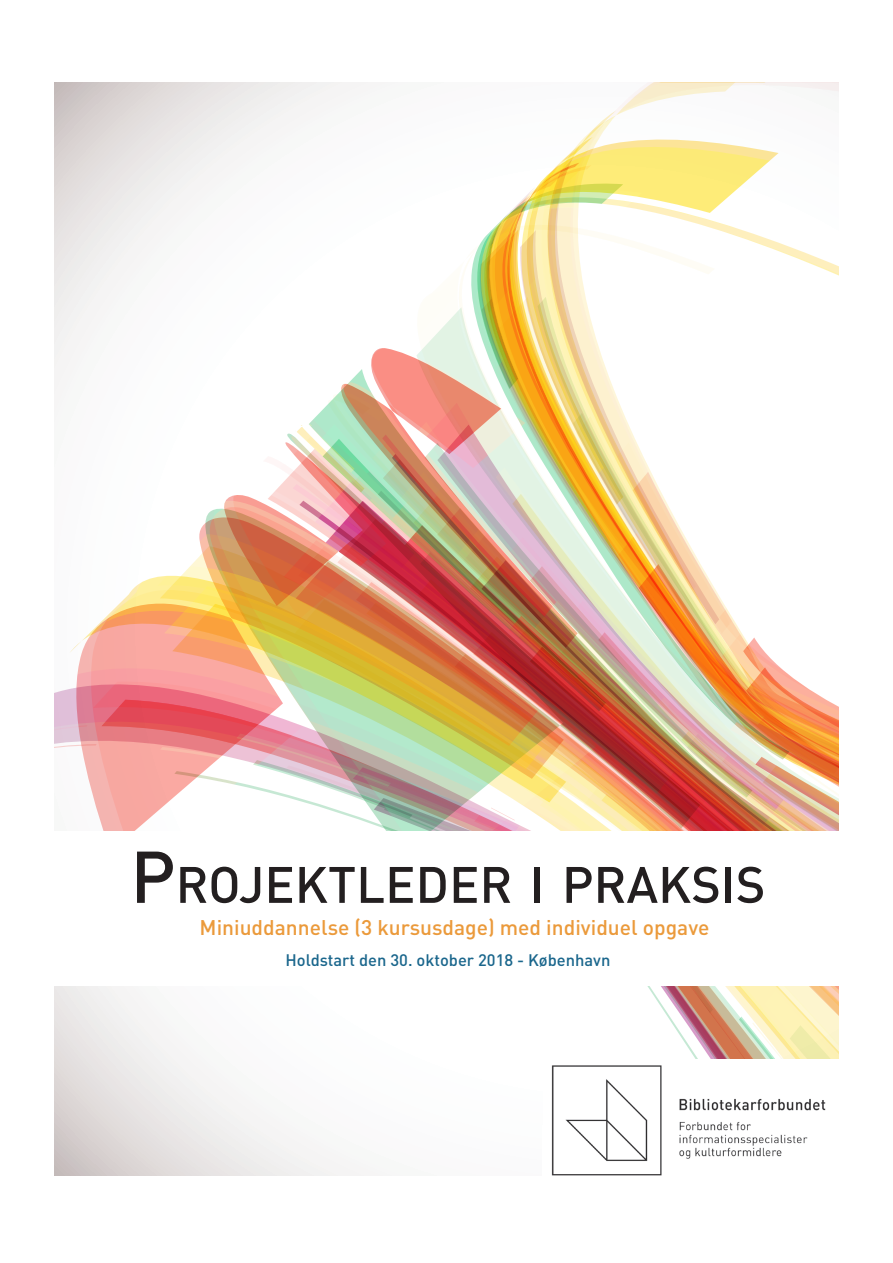
<style>
.page{position:relative;width:893px;height:1263px;background:#fff}
.page>*{position:absolute;margin:0;border:0;box-sizing:border-box;transform-origin:0 0}
.t1{font:500 50.4px "DINOT";color:#231f20}
.t2{font:500 21px "DINOT";color:#eb9a3b}
.t3{font:500 16.5px "DINOT";color:#1a668c}
.s1{font-size:72px}
</style>
<div class="page">
<img style="left:54px;top:83px;width:785px;height:1093px">
<div style="left:55px;top:831px;width:785px;height:154px;background:#fff"></div>
<div style="left:543px;top:1059px;width:297px;height:124px;background:#fff"></div>
<img style="left:551px;top:1065px;width:275px;height:111px">
<h1 class="t1" style="left:130px;top:846px;width:637px"><span class="s1">P</span>ROJEKTLEDER I PRAKSIS</h1>
<p class="t2" style="left:200px;top:911px;width:511px">Miniuddannelse (3 kursusdage) med individuel opgave</p>
<p class="t3" style="left:285px;top:947px;width:326px">Holdstart den 30. oktober 2018 - København</p>
</div>
